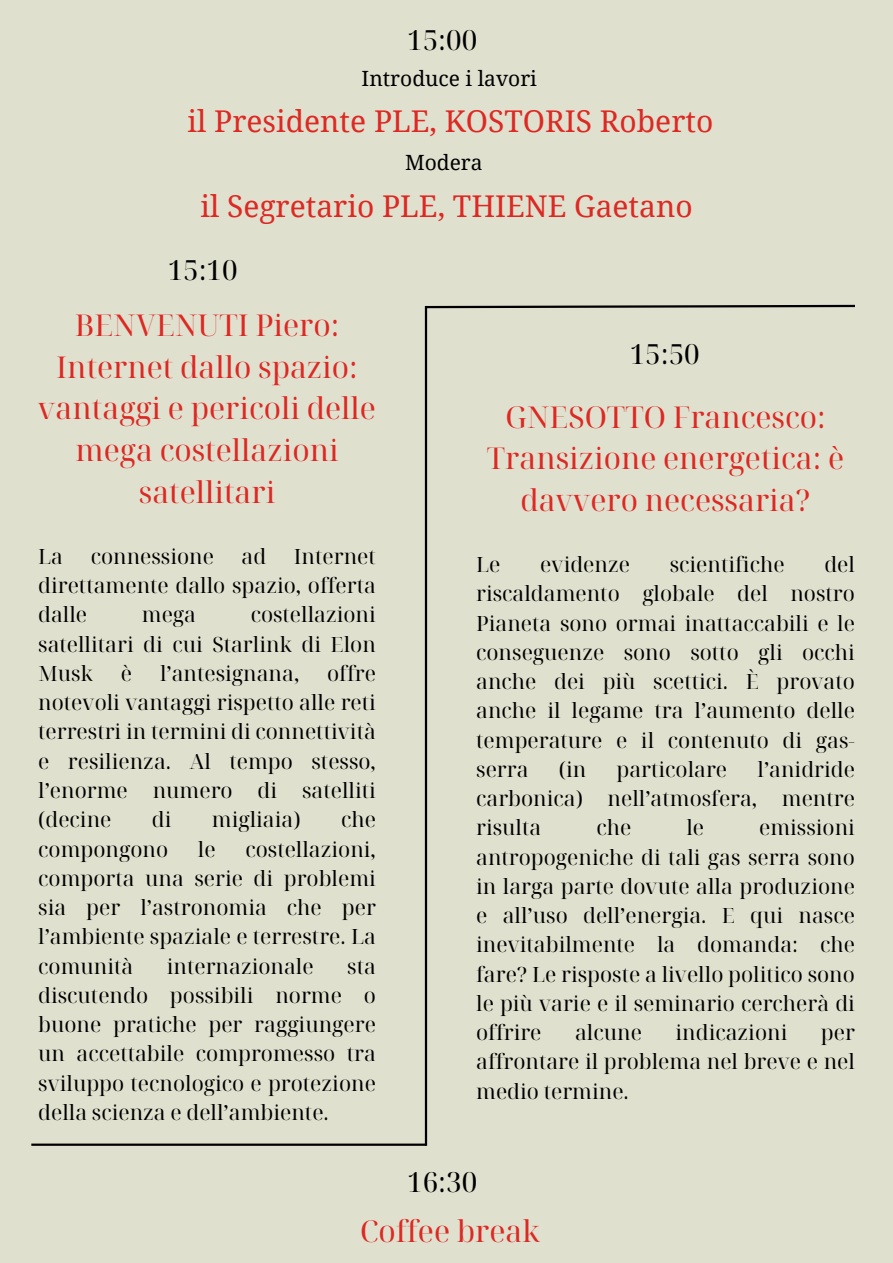
<style>
.page{position:relative;width:893px;height:1263px;background:#e0e0ce}
.page>*{position:absolute;margin:0;border:0;box-sizing:border-box;transform-origin:0 0}
.t1{font:30px/41.6px "Noto Serif Display";color:#dd2823;text-align:center}
.t2{font:30px "Noto Serif";color:#dd2823}
.t3{font:27.75px "Noto Serif Display";color:#000}
.t4{font:21px/29.2px "Noto Serif Display";color:#000;text-align:justify}
.t5{font:21px "Noto Serif";color:#000}
</style>
<div class="page">
<hr style="left:425px;top:306px;width:2px;height:840px;background:#000">
<hr style="left:31px;top:1143px;width:395px;height:3px;background:#000">
<svg style="left:424px;top:304px;width:431px;height:5px"></svg>
<h1 class="t3" style="left:407px;top:20px;width:71px">15:00</h1>
<h1 class="t5" style="left:362px;top:63px;width:177px">Introduce i lavori</h1>
<p class="t2" style="left:188px;top:100px;width:527px">il Presidente PLE, KOSTORIS Roberto</p>
<h1 class="t5" style="left:405px;top:148px;width:79px">Modera</h1>
<p class="t2" style="left:200px;top:185px;width:494px">il Segretario PLE, THIENE Gaetano</p>
<p class="t3" style="left:168px;top:251px;width:71px">15:10</p>
<h1 class="t1" style="left:38px;top:304px;width:339px">BENVENUTI Piero:<br>Internet dallo spazio: vantaggi e pericoli delle mega costellazioni satellitari</h1>
<h1 class="t4" style="left:38px;top:541px;width:26px">La</h1>
<h1 class="t4" style="left:91px;top:541px;width:125px">connessione</h1>
<h1 class="t4" style="left:242px;top:541px;width:26px">ad</h1>
<h1 class="t4" style="left:38px;top:541px;width:339px;text-indent:256px">Internet direttamente dallo spazio, offerta dalle</h1>
<h1 class="t4" style="left:38px;top:600px;width:339px;text-indent:212px">costellazioni satellitari di cui Starlink di Elon Musk</h1>
<h1 class="t4" style="left:142px;top:600px;width:56px">mega</h1>
<h1 class="t4" style="left:38px;top:658px;width:339px;text-indent:289px">offre notevoli vantaggi rispetto alle reti terrestri in termini di connettività e resilienza. Al tempo stesso, l’enorme numero di satelliti (decine</h1>
<h1 class="t4" style="left:121px;top:658px;width:13px">è</h1>
<h1 class="t4" style="left:160px;top:658px;width:141px">l’antesignana,</h1>
<h1 class="t4" style="left:152px;top:804px;width:21px">di</h1>
<h1 class="t4" style="left:212px;top:804px;width:90px">migliaia)</h1>
<h1 class="t4" style="left:341px;top:804px;width:36px">che</h1>
<h1 class="t4" style="left:38px;top:834px;width:131px">compongono</h1>
<h1 class="t4" style="left:198px;top:834px;width:19px">le</h1>
<h1 class="t4" style="left:38px;top:834px;width:339px;text-indent:207px">costellazioni, comporta una serie di problemi sia per l’astronomia che per l’ambiente spaziale e terrestre. La comunità</h1>
<h1 class="t4" style="left:167px;top:951px;width:148px">internazionale</h1>
<h1 class="t4" style="left:38px;top:951px;width:339px;text-indent:309px">sta discutendo possibili norme o buone pratiche per raggiungere un accettabile compromesso tra sviluppo tecnologico e protezione della scienza e dell’ambiente.</h1>
<p class="t3" style="left:630px;top:334px;width:71px">15:50</p>
<p class="t1" style="left:487px;top:395px;width:359px">GNESOTTO Francesco:<br>Transizione energetica: è davvero necessaria?</p>
<h1 class="t4" style="left:476px;top:549px;width:26px">Le</h1>
<h1 class="t4" style="left:540px;top:549px;width:91px">evidenze</h1>
<h1 class="t4" style="left:670px;top:549px;width:116px">scientifiche</h1>
<h1 class="t4" style="left:476px;top:549px;width:380px;text-indent:348px">del riscaldamento globale del nostro Pianeta sono ormai inattaccabili e le conseguenze sono sotto gli occhi anche dei più scettici. È provato anche il legame tra l’aumento delle temperature e il contenuto di gas&shy;serra</h1>
<h1 class="t4" style="left:476px;top:754px;width:380px;text-indent:281px">l’anidride carbonica) nell’atmosfera, mentre risulta</h1>
<h1 class="t4" style="left:559px;top:754px;width:29px">(in</h1>
<h1 class="t4" style="left:616px;top:754px;width:112px">particolare</h1>
<h1 class="t4" style="left:596px;top:813px;width:36px">che</h1>
<h1 class="t4" style="left:686px;top:813px;width:19px">le</h1>
<h1 class="t4" style="left:476px;top:813px;width:380px;text-indent:283px">emissioni antropogeniche di tali gas serra sono in larga parte dovute alla produzione e all’uso dell’energia. E qui nasce inevitabilmente la domanda: che fare? Le risposte a livello politico sono le più varie e il seminario cercherà di offrire</h1>
<h1 class="t4" style="left:575px;top:1017px;width:68px">alcune</h1>
<h1 class="t4" style="left:675px;top:1017px;width:113px">indicazioni</h1>
<h1 class="t4" style="left:476px;top:1017px;width:380px;text-indent:345px">per affrontare il problema nel breve e nel medio termine.</h1>
<p class="t3" style="left:407px;top:1162px;width:71px">16:30</p>
<h1 class="t1" style="left:360px;top:1209px;width:181px">Coffee break</h1>
</div>
